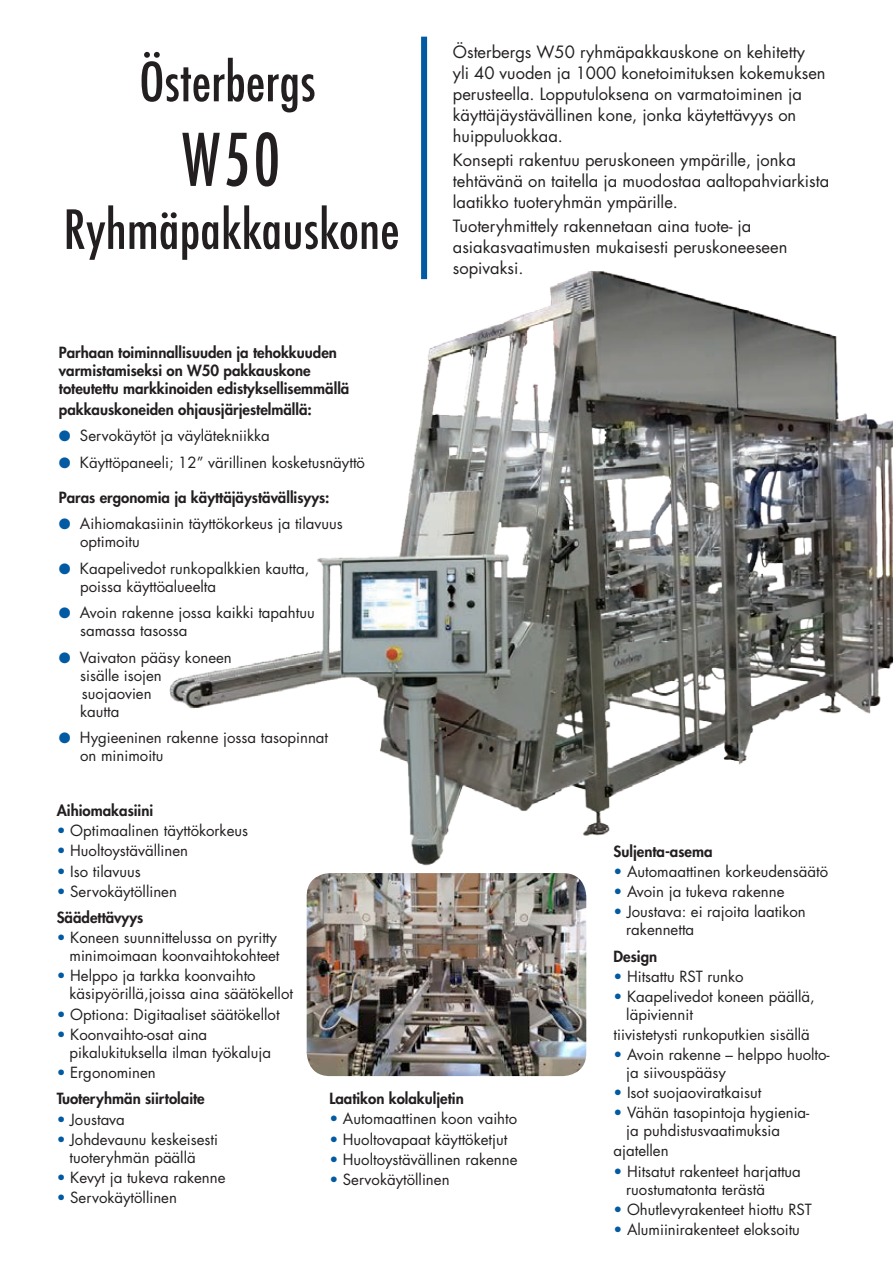
<style>
.page{position:relative;width:893px;height:1263px;background:#fff}
.page>*{position:absolute;margin:0;border:0;box-sizing:border-box;transform-origin:0 0}
.t1{font:500 condensed 70.5px "Futura";color:#231f20;scale:.9 1}
.t2{font:500 condensed 52.5px "Futura";color:#231f20}
.t3{font:16.5px/21px "Futura Std";color:#231f20}
.t4{font:15px/18px "Futura Std";color:#231f20}
.t5{font:800 15px/18px "Futura Std";color:#231f20}
.s1{color:#015aa2}
.s2{font-weight:800}
.s3{font-weight:400;color:#015aa2}
.s4{font-weight:400}
</style>
<div class="page">
<img style="left:307px;top:877px;width:279px;height:198px">
<div style="left:302px;top:868px;width:289px;height:212px;border:4px solid #fff;border-radius:26px"></div>
<img style="left:170px;top:271px;width:723px;height:606px">
<div style="left:421px;top:37px;width:6px;height:242px;background:#015aa2"></div>
<h2 class="t2" style="left:139px;top:48px;width:178px">Österbergs</h2>
<h1 class="t1" style="left:182px;top:115px;width:110px">W50</h1>
<h2 class="t2" style="left:64px;top:196px;width:337px">Ryhmäpakkauskone</h2>
<p class="t5" style="left:59px;top:343px;width:292px">Parhaan toiminnallisuuden ja tehokkuuden varmistamiseksi on W50 pakkauskone toteutettu markkinoiden edistyksellisemmällä</p>
<p class="t5" style="left:59px;top:400px;width:255px">pakkauskoneiden ohjausjärjestelmällä:</p>
<p class="t4" style="left:59px;top:427px;width:213px"><span class="s1">●</span> Servokäytöt ja väylätekniikka</p>
<p class="t4" style="left:59px;top:454px;width:308px"><span class="s1">●</span> Käyttöpaneeli; 12” värillinen kosketusnäyttö</p>
<p class="t5" style="left:59px;top:488px;width:272px">Paras ergonomia ja käyttäjäystävällisyys:</p>
<p class="t4" style="left:80px;top:515px;width:264px;text-indent:-21px"><span class="s1">●</span> Aihiomakasiinin täyttökorkeus ja tilavuus optimoitu</p>
<p class="t4" style="left:80px;top:560px;width:231px;text-indent:-21px"><span class="s1">●</span> Kaapelivedot runkopalkkien kautta, poissa käyttöalueelta</p>
<p class="t4" style="left:80px;top:604px;width:236px;text-indent:-21px"><span class="s1">●</span> Avoin rakenne jossa kaikki tapahtuu samassa tasossa</p>
<p class="t4" style="left:80px;top:649px;width:153px;text-indent:-21px"><span class="s1">●</span> Vaivaton pääsy koneen sisälle isojen suojaovien<br>kautta</p>
<p class="t4" style="left:80px;top:729px;width:250px;text-indent:-21px"><span class="s1">●</span> Hygieeninen rakenne jossa tasopinnat on minimoitu</p>
<p class="t3" style="left:453px;top:41px;width:374px">Österbergs W50 ryhmäpakkauskone on kehitetty<br>yli 40 vuoden ja 1000 konetoimituksen kokemuksen perusteella. Lopputuloksena on varmatoiminen ja käyttäjäystävällinen kone, jonka käytettävyys on huippuluokkaa.</p>
<p class="t3" style="left:453px;top:149px;width:378px">Konsepti rakentuu peruskoneen ympärille, jonka tehtävänä on taitella ja muodostaa aaltopahviarkista laatikko tuoteryhmän ympärille.</p>
<p class="t3" style="left:453px;top:215px;width:336px">Tuoteryhmittely rakennetaan aina tuote- ja asiakasvaatimusten mukaisesti peruskoneeseen sopivaksi.</p>
<p class="t5" style="left:57px;top:802px;width:98px">Aihiomakasiini</p>
<p class="t4" style="left:57px;top:822px;width:193px"><span class="s1">•</span> Optimaalinen täyttökorkeus</p>
<p class="t4" style="left:57px;top:842px;width:133px"><span class="s1">•</span> Huoltoystävällinen</p>
<p class="t4" style="left:57px;top:862px;width:85px"><span class="s1">•</span> Iso tilavuus</p>
<p class="t4" style="left:57px;top:878px;width:122px;line-height:26.5px"><span class="s1">•</span> Servokäytöllinen<br><span class="s2">Säädettävyys</span></p>
<p class="t4" style="left:57px;top:929px;width:224px;text-align:right"><span class="s1">•</span> Koneen suunnittelussa on pyritty minimoimaan koonvaihtokohteet</p>
<p class="t4" style="left:70px;top:967px;width:225px;text-indent:-13px"><span class="s1">•</span> Helppo ja tarkka koonvaihto käsipyörillä,joissa aina säätökellot</p>
<p class="t4" style="left:57px;top:1005px;width:224px"><span class="s1">•</span> Optiona: Digitaaliset säätökellot</p>
<p class="t4" style="left:70px;top:1025px;width:203px;text-indent:-13px"><span class="s1">•</span> Koonvaihto-osat aina pikalukituksella ilman työkaluja</p>
<p class="t5" style="left:57px;top:1059px;width:150px;line-height:26.5px"><span class="s3">•</span> <span class="s4">Ergonominen<br></span>Tuoteryhmän siirtolaite</p>
<p class="t4" style="left:57px;top:1110px;width:70px"><span class="s1">•</span> Joustava</p>
<p class="t4" style="left:70px;top:1130px;width:150px;text-indent:-13px"><span class="s1">•</span> Johdevaunu keskeisesti tuoteryhmän päällä</p>
<p class="t4" style="left:57px;top:1168px;width:170px"><span class="s1">•</span> Kevyt ja tukeva rakenne</p>
<p class="t4" style="left:57px;top:1188px;width:122px"><span class="s1">•</span> Servokäytöllinen</p>
<p class="t5" style="left:329px;top:1090px;width:136px">Laatikon kolakuljetin</p>
<p class="t4" style="left:329px;top:1110px;width:189px"><span class="s1">•</span> Automaattinen koon vaihto</p>
<p class="t4" style="left:329px;top:1130px;width:179px"><span class="s1">•</span> Huoltovapaat käyttöketjut</p>
<p class="t4" style="left:329px;top:1150px;width:190px"><span class="s1">•</span> Huoltoystävällinen rakenne</p>
<p class="t4" style="left:329px;top:1170px;width:122px"><span class="s1">•</span> Servokäytöllinen</p>
<p class="t5" style="left:613px;top:842px;width:101px">Suljenta-asema</p>
<p class="t4" style="left:613px;top:862px;width:216px"><span class="s1">•</span> Automaattinen korkeudensäätö</p>
<p class="t4" style="left:613px;top:882px;width:172px"><span class="s1">•</span> Avoin ja tukeva rakenne</p>
<p class="t4" style="left:626px;top:903px;width:181px;text-indent:-13px"><span class="s1">•</span> Joustava: ei rajoita laatikon rakennetta</p>
<p class="t5" style="left:613px;top:947px;width:45px">Design</p>
<p class="t4" style="left:613px;top:967px;width:132px"><span class="s1">•</span> Hitsattu RST runko</p>
<p class="t4" style="left:626px;top:987px;width:190px;text-indent:-13px"><span class="s1">•</span> Kaapelivedot koneen päällä, läpiviennit</p>
<p class="t4" style="left:613px;top:1025px;width:198px">tiivistetysti runkoputkien sisällä</p>
<p class="t4" style="left:626px;top:1046px;width:205px;text-indent:-13px"><span class="s1">•</span> Avoin rakenne – helppo huolto&shy;ja siivouspääsy</p>
<p class="t4" style="left:613px;top:1084px;width:149px"><span class="s1">•</span> Isot suojaoviratkaisut</p>
<p class="t4" style="left:626px;top:1104px;width:185px;text-indent:-13px"><span class="s1">•</span> Vähän tasopintoja hygienia&shy;ja puhdistusvaatimuksia</p>
<p class="t4" style="left:613px;top:1142px;width:57px">ajatellen</p>
<p class="t4" style="left:626px;top:1162px;width:176px;text-indent:-13px"><span class="s1">•</span> Hitsatut rakenteet harjattua ruostumatonta terästä</p>
<p class="t4" style="left:613px;top:1200px;width:200px"><span class="s1">•</span> Ohutlevyrakenteet hiottu RST</p>
<p class="t4" style="left:613px;top:1220px;width:188px"><span class="s1">•</span> Alumiinirakenteet eloksoitu</p>
</div>
